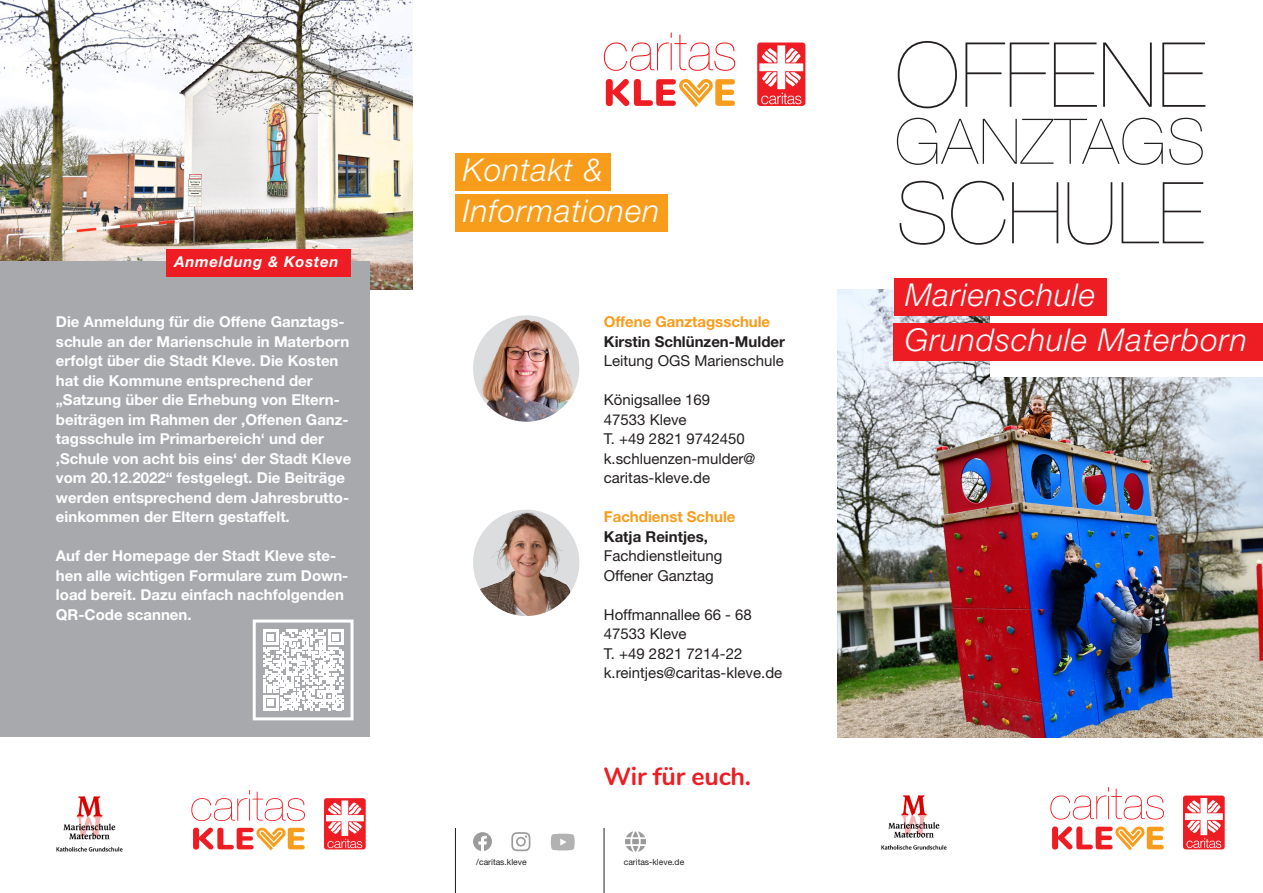
<style>
.page{position:relative;width:1263px;height:893px;background:#fff}
.page>*{position:absolute;margin:0;border:0;box-sizing:border-box;transform-origin:0 0}
.t1{font:200 90px "Helvetica Neue LT Pro";letter-spacing:.01em;color:#231f20}
.t2{font:200 85.5px "Helvetica Neue LT Pro";color:#231f20}
.t3{font:200 63px "Helvetica Neue LT Pro";letter-spacing:.02em;color:#231f20}
.t4{font:italic 300 31.5px/40.5px "Helvetica Neue LT Pro";letter-spacing:.03em;color:#fff}
.t5{font:700 24.9px "Nunito";letter-spacing:-.01em;color:#ee1d23}
.t6{font:700 15px/19.5px "Helvetica Neue LT Pro";color:#fff}
.t7{font:15px/19.5px "Helvetica Neue LT Pro";color:#231f20}
.t8{font:700 15px "Helvetica Neue LT Pro";color:#231f20}
.t9{font:700 15px "Helvetica Neue LT Pro";color:#f89c1c}
.t10{font:italic 700 15px "Helvetica Neue LT Pro";letter-spacing:.05em;color:#fff}
.t11{font:8.55px "Helvetica Neue LT Pro";color:#231f20}
</style>
<div class="page">
<img style="left:0;top:0;width:412px;height:289px">
<div style="left:0;top:261px;width:370px;height:475px;background:#a8a9ad"></div>
<img style="left:838px;top:289px;width:425px;height:449px">
<svg style="left:1052px;top:826px;width:112px;height:24px"></svg>
<svg style="left:1050px;top:787px;width:114px;height:33px"></svg>
<div style="left:1183px;top:795px;width:42px;height:54px;background:#ee1d23;border-radius:3px"></div>
<svg style="left:1185px;top:798px;width:38px;height:50px"></svg>
<svg style="left:193px;top:827px;width:112px;height:23px"></svg>
<svg style="left:191px;top:790px;width:114px;height:31px"></svg>
<div style="left:324px;top:798px;width:42px;height:51px;background:#ee1d23;border-radius:3px"></div>
<svg style="left:326px;top:800px;width:38px;height:48px"></svg>
<div style="left:991px;top:261px;width:272px;height:116px;background:#fff"></div>
<hr style="left:455px;top:828px;width:1px;height:65px;background:#231f20">
<hr style="left:604px;top:828px;width:1px;height:65px;background:#231f20">
<svg style="left:473px;top:832px;width:19px;height:19px"></svg>
<svg style="left:511px;top:832px;width:19px;height:19px"></svg>
<svg style="left:551px;top:834px;width:24px;height:16px"></svg>
<img style="left:625px;top:831px;width:20px;height:20px">
<img style="left:473px;top:315px;width:106px;height:107px;border-radius:53px">
<div style="left:455px;top:153px;width:156px;height:37px;background:#f89c1c"></div>
<div style="left:894px;top:278px;width:213px;height:37px;background:#ee1d23"></div>
<div style="left:455px;top:194px;width:213px;height:37px;background:#f89c1c"></div>
<svg style="left:606px;top:79px;width:129px;height:28px"></svg>
<svg style="left:604px;top:33px;width:131px;height:38px"></svg>
<div style="left:757px;top:43px;width:48px;height:63px;background:#ee1d23;border-radius:3px"></div>
<svg style="left:759px;top:45px;width:44px;height:59px"></svg>
<img style="left:473px;top:510px;width:106px;height:106px;border-radius:53px">
<div style="left:894px;top:323px;width:369px;height:37px;background:#ee1d23"></div>
<div style="left:166px;top:249px;width:185px;height:28px;background:#ee1d23"></div>
<img style="left:881px;top:795px;width:66px;height:55px">
<img style="left:56px;top:796px;width:67px;height:56px">
<svg style="left:263px;top:630px;width:80px;height:80px"></svg>
<div style="left:253px;top:620px;width:100px;height:100px;border:3px solid #fff"></div>
<p class="t10" style="left:174px;top:252px;width:166px">Anmeldung &amp; Kosten</p>
<p class="t6" style="left:56px;top:312px;width:297px">Die Anmeldung für die Offene Ganztags&shy;schule an der Marienschule in Materborn erfolgt über die Stadt Kleve. Die Kosten hat die Kommune entsprechend der „Satzung über die Erhebung von Eltern&shy;beiträgen im Rahmen der ,Offenen Ganz&shy;tagsschule im Primarbereich‘ und der ,Schule von acht bis eins‘ der Stadt Kleve vom 20.12.2022“ festgelegt. Die Beiträge werden entsprechend dem Jahresbrutto&shy;einkommen der Eltern gestaffelt.</p>
<p class="t6" style="left:56px;top:546px;width:294px">Auf der Homepage der Stadt Kleve ste&shy;hen alle wichtigen Formulare zum Down&shy;load bereit. Dazu einfach nachfolgenden QR-Code scannen.</p>
<h3 class="t4" style="left:463px;top:149px;width:198px">Kontakt &amp;<br>Informationen</h3>
<p class="t9" style="left:604px;top:312px;width:168px">Offene Ganztagsschule</p>
<p class="t8" style="left:604px;top:332px;width:183px">Kirstin Schlünzen-Mulder</p>
<p class="t7" style="left:604px;top:351px;width:182px">Leitung OGS Marienschule</p>
<p class="t7" style="left:604px;top:390px;width:153px">Königsallee 169<br>47533 Kleve<br>T. +49 2821 9742450 k.schluenzen-mulder@ caritas-kleve.de</p>
<p class="t9" style="left:604px;top:507px;width:133px">Fachdienst Schule</p>
<p class="t8" style="left:604px;top:527px;width:106px">Katja Reintjes,</p>
<p class="t7" style="left:604px;top:546px;width:120px">Fachdienstleitung<br>Offener Ganztag</p>
<p class="t7" style="left:604px;top:604px;width:180px">Hoffmannallee 66 - 68<br>47533 Kleve<br>T. +49 2821 7214-22 k.reintjes@caritas-kleve.de</p>
<h3 class="t5" style="left:603px;top:758px;width:149px">Wir für euch.</h3>
<p class="t11" style="left:476px;top:857px;width:52px">/caritas.kleve</p>
<p class="t11" style="left:624px;top:857px;width:62px">caritas-kleve.de</p>
<h1 class="t1" style="left:895px;top:22px;width:312px">OFFENE</h1>
<h3 class="t3" style="left:895px;top:105px;width:312px">GANZTAGS</h3>
<h2 class="t2" style="left:897px;top:163px;width:309px">SCHULE</h2>
<h3 class="t4" style="left:905px;top:274px;width:192px">Marienschule</h3>
<h3 class="t4" style="left:905px;top:319px;width:343px">Grundschule Materborn</h3>
</div>
